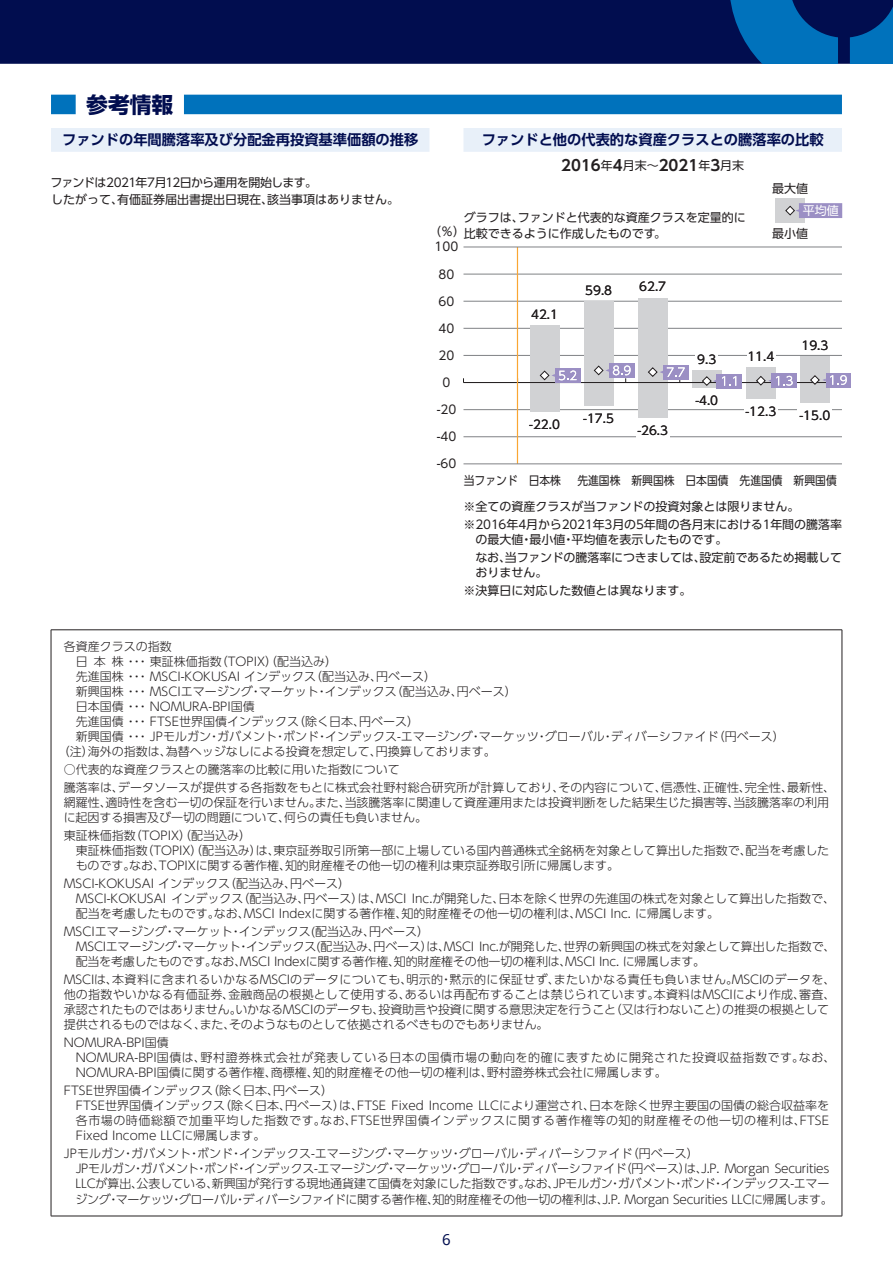
<style>
.page{position:relative;width:893px;height:1263px;background:#fff}
.page>*{position:absolute;margin:0;border:0;box-sizing:border-box;transform-origin:0 0}
.t1{font:700 21.75px "UD Shin Go Pro";color:#010d4f}
.t2{font:700 15px "UD Shin Go Pro De";color:#231f20}
.t3{font:15px "Noto Sans";color:#010d4f}
.t4{font:700 14.25px "UD Shin Go Pro De";color:#010d4f}
.t5{font:300 12px/15px "UD Shin Go Pro";color:#231f20}
.t6{font:12px/18px "UD Shin Go Pro";color:#231f20}
.t7{font:300 12px/15px "UD Shin Go Pro";letter-spacing:-.02em;color:#231f20}
.t8{font:12px "UD Shin Go Pro";color:#231f20;scale:.9 1}
.t9{font:12px "UD Shin Go Pro";color:#fff}
.s1{font-family:"UD Shin Go Pro";font-weight:400;font-size:12px}
</style>
<div class="page">
<div style="left:2px;top:0;width:848px;height:64px;background:#010d4f"></div>
<svg style="left:729px;top:0;width:109px;height:64px;background:#00549c"></svg>
<hr style="left:51px;top:629px;width:791px;height:1px;background:#231f20">
<hr style="left:51px;top:630px;width:1px;height:586px;background:#231f20">
<hr style="left:842px;top:630px;width:1px;height:586px;background:#231f20">
<hr style="left:51px;top:1216px;width:791px;height:1px;background:#231f20">
<div style="left:51px;top:95px;width:791px;height:19px;background:#0072bc"></div>
<div style="left:76px;top:94px;width:108px;height:21px;background:#fff"></div>
<div style="left:51px;top:128px;width:791px;height:24px;background:#e8f0f9"></div>
<hr style="left:463px;top:436px;width:379px;height:1px;background:#808285">
<hr style="left:463px;top:409px;width:379px;height:1px;background:#808285">
<hr style="left:463px;top:355px;width:379px;height:1px;background:#808285">
<hr style="left:463px;top:328px;width:379px;height:1px;background:#808285">
<hr style="left:463px;top:301px;width:379px;height:1px;background:#808285">
<hr style="left:463px;top:274px;width:379px;height:1px;background:#808285">
<div style="left:530px;top:325px;width:29px;height:57px;background:#d1d2d4"></div>
<div style="left:584px;top:301px;width:29px;height:81px;background:#d1d2d4"></div>
<div style="left:638px;top:298px;width:30px;height:84px;background:#d1d2d4"></div>
<div style="left:692px;top:370px;width:30px;height:12px;background:#d1d2d4"></div>
<div style="left:746px;top:367px;width:30px;height:15px;background:#d1d2d4"></div>
<div style="left:800px;top:356px;width:30px;height:26px;background:#d1d2d4"></div>
<div style="left:530px;top:382px;width:29px;height:30px;background:#d1d2d4"></div>
<div style="left:584px;top:382px;width:29px;height:24px;background:#d1d2d4"></div>
<div style="left:638px;top:382px;width:30px;height:36px;background:#d1d2d4"></div>
<div style="left:692px;top:382px;width:30px;height:6px;background:#d1d2d4"></div>
<div style="left:746px;top:382px;width:30px;height:17px;background:#d1d2d4"></div>
<div style="left:800px;top:382px;width:30px;height:21px;background:#d1d2d4"></div>
<hr style="left:463px;top:382px;width:379px;height:1px;background:#231f20">
<div style="left:775px;top:198px;width:30px;height:13px;background:#d1d2d4"></div>
<div style="left:775px;top:211px;width:30px;height:12px;background:#d1d2d4"></div>
<svg style="left:785px;top:203px;width:57px;height:15px"></svg>
<hr style="left:517px;top:247px;width:1px;height:217px;background:#faa633">
<hr style="left:463px;top:247px;width:379px;height:1px;background:#808285">
<hr style="left:463px;top:464px;width:379px;height:1px;background:#808285">
<div style="left:696px;top:352px;width:22px;height:14px;background:#fff"></div>
<div style="left:747px;top:349px;width:29px;height:14px;background:#fff"></div>
<div style="left:635px;top:423px;width:34px;height:14px;background:#fff"></div>
<div style="left:744px;top:404px;width:34px;height:14px;background:#fff"></div>
<div style="left:798px;top:408px;width:34px;height:14px;background:#fff"></div>
<div style="left:555px;top:368px;width:25px;height:15px;background:#9b8fc4"></div>
<svg style="left:540px;top:370px;width:37px;height:11px"></svg>
<div style="left:609px;top:363px;width:25px;height:15px;background:#9b8fc4"></div>
<svg style="left:594px;top:365px;width:37px;height:17px"></svg>
<div style="left:663px;top:365px;width:25px;height:14px;background:#9b8fc4"></div>
<svg style="left:648px;top:367px;width:37px;height:15px"></svg>
<div style="left:716px;top:374px;width:26px;height:14px;background:#9b8fc4"></div>
<svg style="left:702px;top:376px;width:14px;height:10px"></svg>
<svg style="left:722px;top:376px;width:14px;height:10px"></svg>
<div style="left:772px;top:373px;width:25px;height:15px;background:#9b8fc4"></div>
<svg style="left:756px;top:375px;width:37px;height:11px"></svg>
<div style="left:826px;top:373px;width:24px;height:14px;background:#9b8fc4"></div>
<svg style="left:810px;top:375px;width:37px;height:10px"></svg>
<svg style="left:0;top:0;width:2px;height:64px"></svg>
<svg style="left:850px;top:0;width:43px;height:64px;background:#00468c"></svg>
<h1 class="t1" style="left:86px;top:87px;width:88px">参考情報</h1>
<p class="t4" style="left:62px;top:128px;width:358px">ファンドの年間騰落率及び分配金再投資基準価額の推移</p>
<p class="t4" style="left:482px;top:128px;width:343px">ファンドと他の代表的な資産クラスとの騰落率の比較</p>
<p class="t2" style="left:561px;top:153px;width:184px">2016<span class="s1">年</span>4<span class="s1">月末～</span>2021<span class="s1">年</span>3<span class="s1">月末</span></p>
<p class="t6" style="left:51px;top:174px;width:350px;line-height:16.5px">ファンドは2021年7月12日から運用を開始します。<br>したがって、有価証券届出書提出日現在、該当事項はありません。</p>
<p class="t6" style="left:772px;top:179px;width:37px">最大値</p>
<p class="t9" style="left:803px;top:201px;width:37px">平均値</p>
<p class="t6" style="left:464px;top:209px;width:283px;line-height:16.5px">グラフは、ファンドと代表的な資産クラスを定量的に比較できるように作成したものです。</p>
<p class="t6" style="left:429px;top:222px;width:37px">（％）</p>
<p class="t6" style="left:772px;top:224px;width:37px">最小値</p>
<p class="t6" style="left:435px;top:238px;width:25px">100</p>
<p class="t6" style="left:439px;top:265px;width:17px">80</p>
<p class="t6" style="left:439px;top:292px;width:17px">60</p>
<p class="t6" style="left:439px;top:319px;width:17px">40</p>
<p class="t6" style="left:439px;top:346px;width:17px">20</p>
<p class="t6" style="left:442px;top:373px;width:9px">0</p>
<p class="t6" style="left:437px;top:400px;width:21px">-20</p>
<p class="t6" style="left:437px;top:427px;width:21px">-40</p>
<p class="t6" style="left:437px;top:454px;width:21px">-60</p>
<p class="t6" style="left:531px;top:305px;width:28px">42.1</p>
<p class="t6" style="left:585px;top:281px;width:28px">59.8</p>
<p class="t6" style="left:639px;top:277px;width:28px">62.7</p>
<p class="t6" style="left:529px;top:415px;width:32px">-22.0</p>
<p class="t6" style="left:583px;top:409px;width:32px">-17.5</p>
<p class="t6" style="left:637px;top:421px;width:32px">-26.3</p>
<p class="t6" style="left:697px;top:350px;width:21px">9.3</p>
<p class="t6" style="left:747px;top:347px;width:28px">11.4</p>
<p class="t6" style="left:801px;top:336px;width:28px">19.3</p>
<p class="t6" style="left:695px;top:391px;width:24px">-4.0</p>
<p class="t6" style="left:745px;top:402px;width:32px">-12.3</p>
<p class="t6" style="left:799px;top:406px;width:32px">-15.0</p>
<p class="t8" style="left:464px;top:471px;width:110px">当ファンド 日本株</p>
<p class="t8" style="left:577px;top:471px;width:290px">先進国株 新興国株 日本国債 先進国債 新興国債</p>
<p class="t6" style="left:463px;top:497px;width:380px">※全ての資産クラスが当ファンドの投資対象とは限りません。※2016年4月から2021年3月の5年間の各月末における1年間の騰落率</p>
<p class="t6" style="left:475px;top:530px;width:368px">の最大値・最小値・平均値を表示したものです。<br>なお、当ファンドの騰落率につきましては、設定前であるため掲載して</p>
<p class="t6" style="left:463px;top:563px;width:229px;text-indent:12px">おりません。<br>※決算日に対応した数値とは異なります。</p>
<p class="t5" style="left:64px;top:639px;width:109px">各資産クラスの指数</p>
<p class="t5" style="left:76px;top:654px;width:263px">日本株・・・東証株価指数（TOPIX）（配当込み）</p>
<p class="t5" style="left:76px;top:669px;width:362px">先進国株・・・MSCI-KOKUSAI インデックス（配当込み、円ベース）</p>
<p class="t5" style="left:76px;top:684px;width:442px">新興国株・・・MSCIエマージング・マーケット・インデックス（配当込み、円ベース）</p>
<p class="t5" style="left:76px;top:699px;width:180px">日本国債・・・NOMURA-BPI国債</p>
<p class="t5" style="left:76px;top:714px;width:345px">先進国債・・・FTSE世界国債インデックス（除く日本、円ベース）</p>
<p class="t5" style="left:76px;top:729px;width:711px">新興国債・・・JPモルガン・ガバメント・ボンド・インデックス-エマージング・マーケッツ・グローバル・ディバーシファイド（円ベース）</p>
<p class="t5" style="left:58px;top:744px;width:439px">（注）海外の指数は、為替ヘッジなしによる投資を想定して、円換算しております。</p>
<p class="t5" style="left:64px;top:760px;width:773px;line-height:18px">○代表的な資産クラスとの騰落率の比較に用いた指数について<br>騰落率は、データソースが提供する各指数をもとに株式会社野村総合研究所が計算しており、その内容について、信憑性、正確性、完全性、最新性、</p>
<p class="t5" style="left:64px;top:795px;width:767px">網羅性、適時性を含む一切の保証を行いません。また、当該騰落率に関連して資産運用または投資判断をした結果生じた損害等、当該騰落率の利用に起因する損害及び一切の問題について、何らの責任も負いません。</p>
<p class="t5" style="left:76px;top:828px;width:755px;text-indent:-12px">東証株価指数（TOPIX）（配当込み）<br>東証株価指数（TOPIX）（配当込み）は、東京証券取引所第一部に上場している国内普通株式全銘柄を対象として算出した指数で、配当を考慮したものです。なお、TOPIXに関する著作権、知的財産権その他一切の権利は東京証券取引所に帰属します。</p>
<p class="t5" style="left:76px;top:876px;width:761px;text-indent:-12px">MSCI-KOKUSAI インデックス（配当込み、円ベース）<br>MSCI-KOKUSAI インデックス（配当込み、円ベース）は、MSCI Inc.が開発した、日本を除く世界の先進国の株式を対象として算出した指数で、配当を考慮したものです。なお、MSCI Indexに関する著作権、知的財産権その他一切の権利は、MSCI Inc. に帰属します。</p>
<p class="t5" style="left:76px;top:924px;width:761px;text-indent:-12px">MSCIエマージング・マーケット・インデックス(配当込み、円ベース）<br>MSCIエマージング・マーケット・インデックス(配当込み、円ベース）は、MSCI Inc.が開発した、世界の新興国の株式を対象として算出した指数で、配当を考慮したものです。なお、MSCI Indexに関する著作権、知的財産権その他一切の権利は、MSCI Inc. に帰属します。</p>
<p class="t5" style="left:64px;top:972px;width:773px">MSCIは、本資料に含まれるいかなるMSCIのデータについても、明示的・黙示的に保証せず、またいかなる責任も負いません。MSCIのデータを、他の指数やいかなる有価証券、金融商品の根拠として使用する、あるいは再配布することは禁じられています。本資料はMSCIにより作成、審査、承認されたものではありません。いかなるMSCIのデータも、投資助言や投資に関する意思決定を行うこと（又は行わないこと）の推奨の根拠として提供されるものではなく、また、そのようなものとして依拠されるべきものでもありません。</p>
<p class="t5" style="left:76px;top:1035px;width:761px;text-indent:-12px">NOMURA-BPI国債<br>NOMURA-BPI国債は、野村證券株式会社が発表している日本の国債市場の動向を的確に表すために開発された投資収益指数です。なお、<br>NOMURA-BPI国債に関する著作権、商標権、知的財産権その他一切の権利は、野村證券株式会社に帰属します。</p>
<p class="t5" style="left:76px;top:1083px;width:755px;text-indent:-12px">FTSE世界国債インデックス（除く日本、円ベース）<br>FTSE世界国債インデックス（除く日本、円ベース）は、FTSE Fixed Income LLCにより運営され、日本を除く世界主要国の国債の総合収益率を各市場の時価総額で加重平均した指数です。なお、FTSE世界国債インデックスに関する著作権等の知的財産権その他一切の権利は、FTSE Fixed Income LLCに帰属します。</p>
<p class="t7" style="left:76px;top:1146px;width:759px;text-indent:-12px">JPモルガン・ガバメント・ボンド・インデックス-エマージング・マーケッツ・グローバル・ディバーシファイド（円ベース）<br>JPモルガン・ガバメント・ボンド・インデックス-エマージング・マーケッツ・グローバル・ディバーシファイド（円ベース）は、J.P. Morgan Securities LLCが算出、公表している、新興国が発行する現地通貨建て国債を対象にした指数です。なお、JPモルガン・ガバメント・ボンド・インデックス-エマージング・マーケッツ・グローバル・ディバーシファイドに関する著作権、知的財産権その他一切の権利は、J.P. Morgan Securities LLCに帰属します。</p>
<p class="t3" style="left:442px;top:1229px;width:10px">6</p>
</div>
